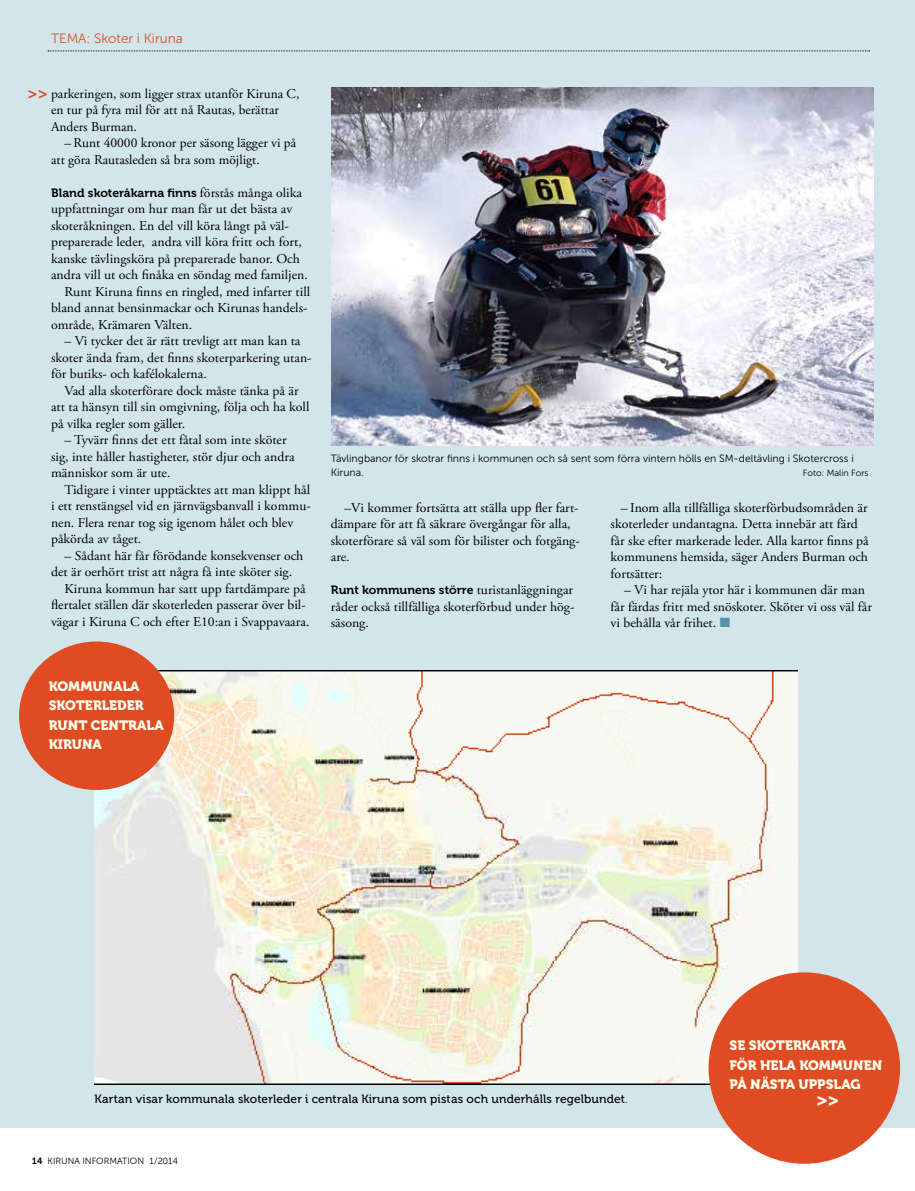
<style>
.page{position:relative;width:915px;height:1191px;background:#fff}
.page>*{position:absolute;margin:0;border:0;box-sizing:border-box;transform-origin:0 0}
.t1{font:18px "Museo 900";color:#ffe}
.t2{font:16.5px "Museo 700";color:#df4c24}
.t3{font:13.5px/16.5px "Adobe Garamond Pro";color:#000}
.t4{font:13.5px/19.5px "Museo 900";color:#ffe}
.t5{font:13.5px "Museo Sans 300";color:#df4c24}
.t6{font:12px "Museo 500";letter-spacing:.01em;color:#000}
.t7{font:12px "Museo 700";color:#000}
.t8{font:10.5px/13.5px "Museo Sans 300";color:#000}
.t9{font:9px "Museo Sans 300";color:#000}
.s1{font-family:"Adobe Garamond Pro";font-size:13.5px}
.s2{color:#5792a7}
.s3{font-family:"Museo 300"}
.s4{font-family:"Museo 700"}
</style>
<div class="page">
<div style="left:0;top:0;width:914px;height:1127px;background:#d2e5eb"></div>
<svg style="left:48px;top:50px;width:822px;height:2px"></svg>
<img style="left:331px;top:87px;width:542px;height:358px">
<img style="left:94px;top:671px;width:702px;height:413px">
<div style="left:709px;top:973px;width:190px;height:190px;background:#df4c24;border-radius:50%"></div>
<div style="left:20px;top:642px;width:153px;height:147px;background:#df4c24;border-radius:50%"></div>
<p class="t5" style="left:51px;top:31px;width:133px">TEMA: Skoter i Kiruna</p>
<p class="t3" style="left:51px;top:86px;width:250px">parkeringen, som ligger strax utanför Kiruna C, en tur på fyra mil för att nå Rautas, berättar<br>Anders Burman.</p>
<p class="t3" style="left:51px;top:135px;width:246px;text-indent:14px">– Runt 40000 kronor per säsong lägger vi på att göra Rautasleden så bra som möjligt.</p>
<p class="t7" style="left:51px;top:186px;width:252px">Bland skoteråkarna finns <span class="s1">förstås många olika</span></p>
<p class="t3" style="left:51px;top:201px;width:243px">uppfattningar om hur man får ut det bästa av</p>
<p class="t3" style="left:51px;top:218px;width:239px">skoteråkningen. En del vill köra långt på väl-</p>
<p class="t3" style="left:51px;top:234px;width:252px">preparerade leder, andra vill köra fritt och fort,</p>
<p class="t3" style="left:51px;top:251px;width:250px">kanske tävlingsköra på preparerade banor. Och</p>
<p class="t3" style="left:51px;top:267px;width:258px">andra vill ut och finåka en söndag med familjen.</p>
<p class="t3" style="left:65px;top:284px;width:247px">Runt Kiruna finns en ringled, med infarter till</p>
<p class="t3" style="left:51px;top:300px;width:258px">bland annat bensinmackar och Kirunas handels-</p>
<p class="t3" style="left:51px;top:317px;width:142px">område, Krämaren Välten.</p>
<p class="t3" style="left:51px;top:333px;width:262px;text-indent:13px">– Vi tycker det är rätt trevligt att man kan ta skoter ända fram, det finns skoterparkering utan&shy;för butiks- och kafélokalerna.</p>
<p class="t3" style="left:51px;top:383px;width:260px;text-indent:13px">Vad alla skoterförare dock måste tänka på är att ta hänsyn till sin omgivning, följa och ha koll på vilka regler som gäller.</p>
<p class="t3" style="left:51px;top:432px;width:245px;text-indent:13px">– Tyvärr finns det ett fåtal som inte sköter sig, inte håller hastigheter, stör djur och andra människor som är ute.</p>
<p class="t3" style="left:51px;top:482px;width:261px;text-indent:13px">Tidigare i vinter upptäcktes att man klippt hål i ett renstängsel vid en järnvägsbanvall i kommu&shy;nen. Flera renar tog sig igenom hålet och blev påkörda av tåget.</p>
<p class="t3" style="left:65px;top:548px;width:240px">– Sådant här får förödande konsekvenser och</p>
<p class="t3" style="left:51px;top:564px;width:242px">det är oerhört trist att några få inte sköter sig.</p>
<p class="t3" style="left:65px;top:581px;width:242px">Kiruna kommun har satt upp fartdämpare på</p>
<p class="t3" style="left:51px;top:597px;width:256px">flertalet ställen där skoterleden passerar över bil-</p>
<p class="t3" style="left:51px;top:614px;width:260px">vägar i Kiruna C och efter E10:an i Svappavaara.</p>
<p class="t2" style="left:27px;top:84px;width:22px">&gt;&gt;</p>
<p class="t8" style="left:331px;top:452px;width:524px">Tävlingbanor för skotrar finns i kommunen och så sent som förra vintern hölls en SM-deltävling i Skotercross i<br>Kiruna.</p>
<p class="t9" style="left:802px;top:468px;width:67px">Foto: Malin Fors</p>
<p class="t3" style="left:331px;top:499px;width:250px;text-indent:13px">–Vi kommer fortsätta att ställa upp fler fart&shy;dämpare för att få säkrare övergångar för alla, skoterförare så väl som för bilister och fotgäng&shy;are.</p>
<p class="t7" style="left:331px;top:583px;width:244px">Runt kommunens större <span class="s1">turistanläggningar</span></p>
<p class="t3" style="left:331px;top:598px;width:245px">råder också tillfälliga skoterförbud under hög&shy;säsong.</p>
<p class="t3" style="left:610px;top:499px;width:259px;text-indent:10px">– Inom alla tillfälliga skoterförbudsområden är skoterleder undantagna. Detta innebär att färd får ske efter markerade leder. Alla kartor finns på kommunens hemsida, säger Anders Burman och fortsätter:</p>
<p class="t3" style="left:610px;top:582px;width:263px;text-indent:13px">– Vi har rejäla ytor här i kommunen där man får färdas fritt med snöskoter. Sköter vi oss väl får vi behålla vår frihet. <span class="s2">■</span></p>
<p class="t4" style="left:49px;top:676px;width:116px">KOMMUNALA<br>SKOTERLEDER<br>RUNT CENTRALA<br>KIRUNA</p>
<p class="t6" style="left:94px;top:1092px;width:534px">Kartan visar kommunala skoterleder i centrala Kiruna som pistas och underhålls regelbundet<span class="s3">.</span></p>
<p class="t9" style="left:32px;top:1156px;width:148px"><span class="s4">14</span> KIRUNA INFORMATION 1/2014</p>
<p class="t4" style="left:729px;top:1036px;width:154px">SE SKOTERKARTA<br>FÖR HELA KOMMUNEN<br>PÅ NÄSTA UPPSLAG</p>
<h1 class="t1" style="left:816px;top:1089px;width:24px">&gt;&gt;</h1>
</div>
